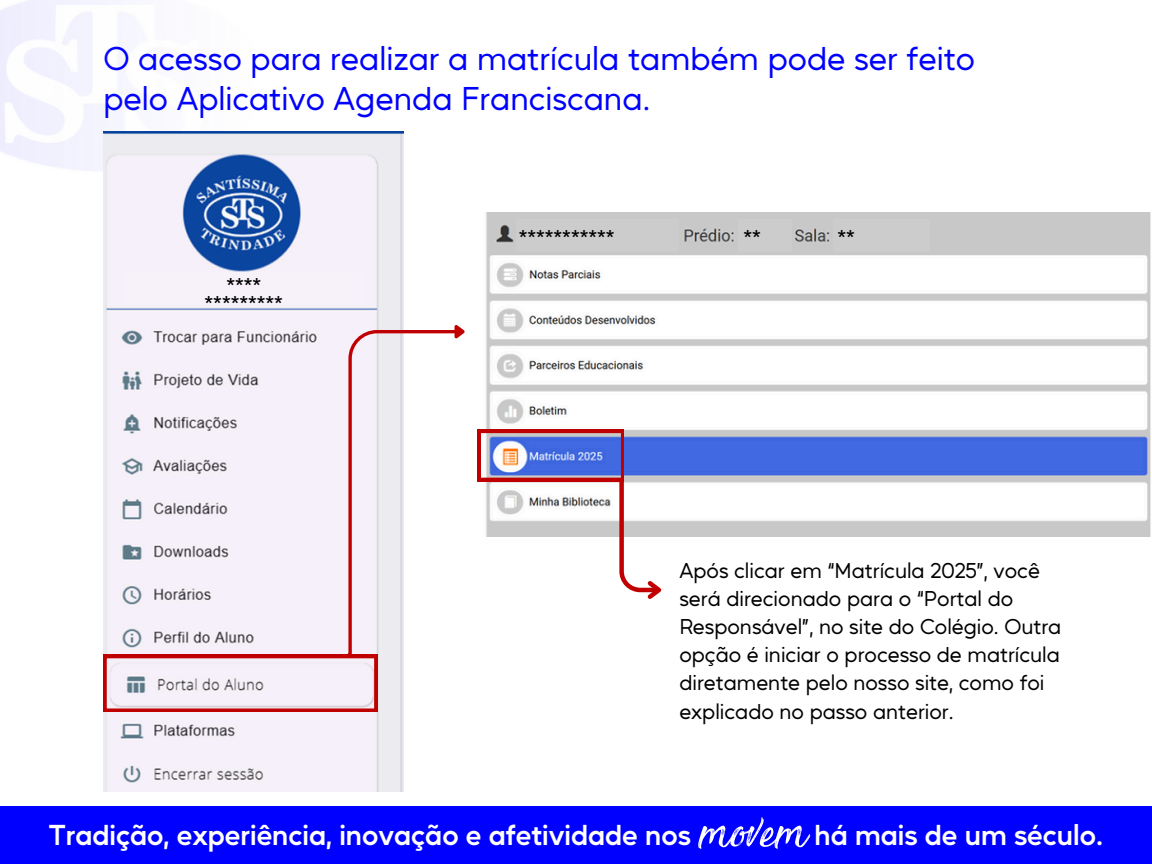
<style>
.page{position:relative;width:1152px;height:864px;background:#fff}
.page>*{position:absolute;margin:0;border:0;box-sizing:border-box;transform-origin:0 0}
.t1{font:67.65px "Sensationsand Qualities";color:#fff}
.t2{font:31.95px/40.5px "Mustica Pro";color:#00f}
.t3{font:600 27.9px "Mustica Pro";color:#fff}
.t4{font:20.85px/28.2px "Mustica Pro";color:#000}
.t5{font:600 20.85px "Mustica Pro";color:#000}
</style>
<div class="page">
<div style="left:0;top:807px;width:1152px;height:57px;background:#00f"></div>
<img style="left:0;top:0;width:281px;height:183px">
<img style="left:104px;top:132px;width:299px;height:660px">
<div style="left:124px;top:272px;width:240px;height:31px;background:#f7f2fa"></div>
<img style="left:478px;top:212px;width:673px;height:324px">
<svg style="left:103px;top:322px;width:362px;height:390px"></svg>
<div style="left:517px;top:219px;width:162px;height:33px;background:#ccc"></div>
<div style="left:738px;top:219px;width:54px;height:33px;background:#ccc"></div>
<div style="left:833px;top:219px;width:96px;height:33px;background:#ccc"></div>
<svg style="left:478px;top:430px;width:188px;height:169px"></svg>
<p class="t2" style="left:103px;top:37px;width:873px">O acesso para realizar a matrícula também pode ser feito pelo Aplicativo Agenda Franciscana.</p>
<p class="t5" style="left:226px;top:271px;width:36px">****</p>
<p class="t5" style="left:205px;top:289px;width:80px">*********</p>
<p class="t5" style="left:519px;top:223px;width:97px">***********</p>
<h3 class="t5" style="left:744px;top:223px;width:19px">**</h3>
<h1 class="t5" style="left:837px;top:223px;width:19px">**</h1>
<h3 class="t4" style="left:679px;top:555px;width:384px">Após clicar em “Matrícula 2025”, você será direcionado para o “Portal do Responsável”, no site do Colégio. Outra opção é iniciar o processo de matrícula diretamente pelo nosso site, como foi explicado no passo anterior.</h3>
<p class="t3" style="left:49px;top:816px;width:644px">Tradição, experiência, inovação e afetividade nos</p>
<p class="t1" style="left:702px;top:796px;width:109px">movem</p>
<p class="t3" style="left:815px;top:816px;width:290px">há mais de um século.</p>
</div>
